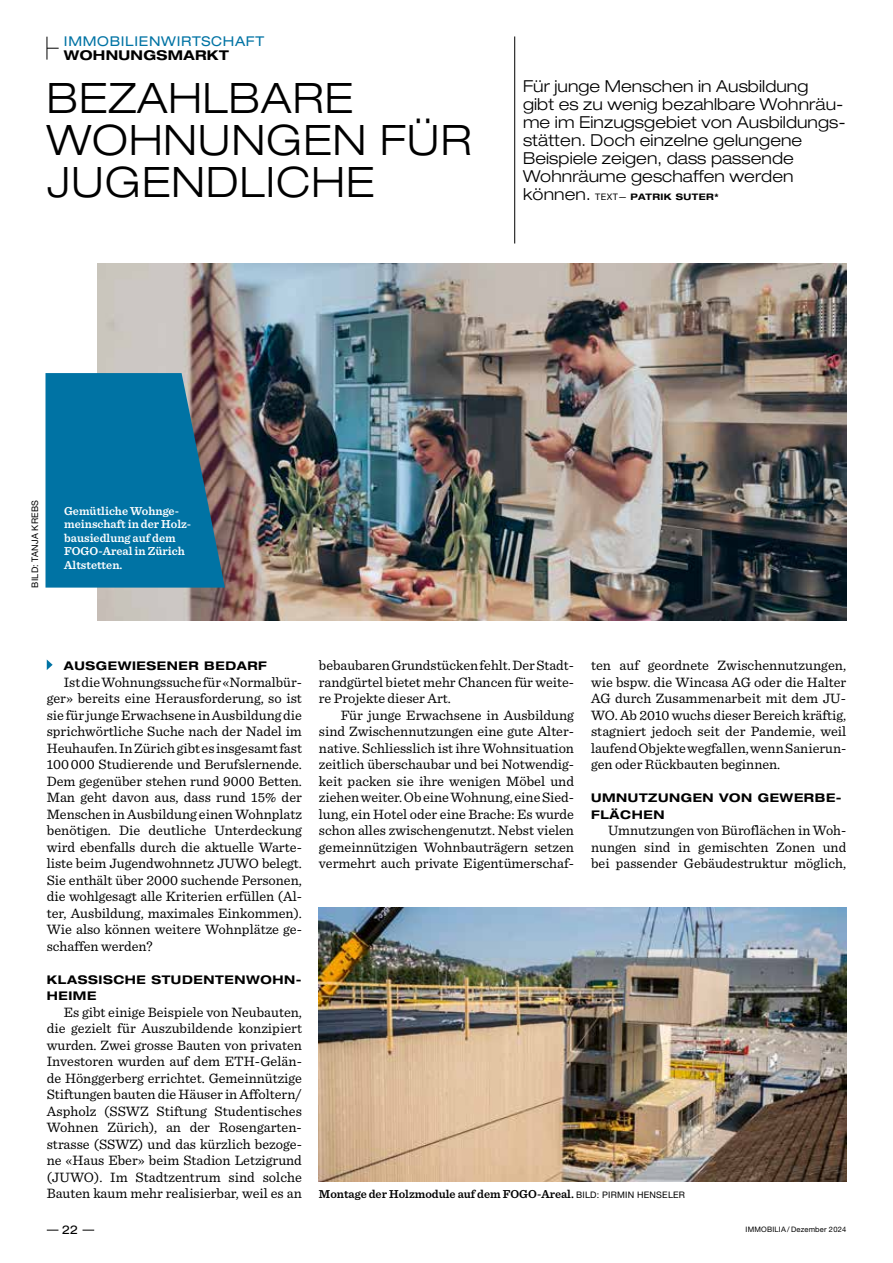
<style>
.page{position:relative;width:893px;height:1263px;background:#fff}
.page>*{position:absolute;margin:0;border:0;box-sizing:border-box;transform-origin:0 0}
.t1{font:300 expanded 42px/42px "Helvetica Neue LT Std";letter-spacing:.025em;color:#000}
.t2{font:300 expanded 16.5px/18px "Helvetica Neue LT Std";letter-spacing:.005em;color:#000}
.t3{font:14.25px/16.5px "Sentinel";color:#000;text-align:justify}
.t4{font:expanded 13.5px "Helvetica Neue LT Std";letter-spacing:.05em;color:#0073a4}
.t5{font:700 expanded 13.5px "Helvetica Neue LT Std";letter-spacing:.025em;color:#000}
.t6{font:600 12px/13.5px "Sentinel";color:#fff}
.t7{font:700 expanded 12px/16.5px "Helvetica Neue LT Std";letter-spacing:.05em;color:#000}
.t8{font:600 12px "Sentinel";color:#000}
.t9{font:expanded 12px "Helvetica Neue LT Std";color:#000}
.t10{font:700 expanded 9px "Helvetica Neue LT Std";letter-spacing:.05em;color:#000}
.t11{font:9px "Helvetica Neue LT Std";letter-spacing:.025em;color:#000}
.t12{font:7.5px "Helvetica Neue LT Std";letter-spacing:.025em;color:#000}
.s1{font-weight:300;font-size:16.5px}
.s2{font-weight:400;font-stretch:normal}
.s3{font-family:"Helvetica Neue LT Std";font-weight:400;font-size:9px}
</style>
<div class="page">
<svg style="left:47px;top:659px;width:6px;height:11px"></svg>
<img style="left:98px;top:264px;width:748px;height:357px">
<hr style="left:514px;top:36px;width:1px;height:207px;background:#000">
<svg style="left:47px;top:37px;width:12px;height:23px"></svg>
<img style="left:319px;top:908px;width:527px;height:274px">
<svg style="left:45px;top:373px;width:180px;height:215px;background:#13749f"></svg>
<p class="t4" style="left:64px;top:33px;width:202px">IMMOBILIENWIRTSCHAFT</p>
<p class="t5" style="left:64px;top:46px;width:166px">WOHNUNGSMARKT</p>
<h1 class="t1" style="left:47px;top:77px;width:426px">BEZAHLBARE<br>WOHNUNGEN FÜR<br>JUGENDLICHE</h1>
<p class="t2" style="left:523px;top:77px;width:324px">Für junge Menschen in Ausbildung<br>gibt es zu wenig bezahlbare Wohnräu&shy;me im Einzugsgebiet von Ausbildungs&shy;stätten. Doch einzelne gelungene Beispiele zeigen, dass passende Wohnräume geschaffen werden</p>
<p class="t10" style="left:523px;top:191px;width:197px"><span class="s1">können.</span> <span class="s2">TEXT—</span> PATRIK SUTER*</p>
<p class="t11" style="left:30px;top:588px;width:89px;rotate:-90deg">BILD: TANJA KREBS</p>
<p class="t6" style="left:64px;top:503px;width:129px">Gemütliche Wohnge&shy;meinschaft in der Holz&shy;bausiedlung auf dem<br>FOGO-Areal in Zürich<br>Altstetten.</p>
<p class="t7" style="left:64px;top:657px;width:205px">AUSGEWIESENER BEDARF</p>
<p class="t3" style="left:47px;top:673px;width:257px;text-indent:17px">Ist die Wohnungssuche für «Normalbür&shy;ger» bereits eine Herausforderung, so ist sie für junge Erwachsene in Ausbildung die sprichwörtliche Suche nach der Nadel im Heuhaufen. In Zürich gibt es insgesamt fast 100 000 Studierende und Berufslernende.<br>Dem gegenüber stehen rund 9000 Betten.<br>Man geht davon aus, dass rund 15% der Menschen in Ausbildung einen Wohnplatz benötigen. Die deutliche Unterdeckung wird ebenfalls durch die aktuelle Warte&shy;liste beim Jugendwohnnetz JUWO belegt.<br>Sie enthält über 2000 suchende Personen, die wohlgesagt alle Kriterien erfüllen (Al&shy;ter, Ausbildung, maximales Einkommen).<br>Wie also können weitere Wohnplätze ge&shy;schaffen werden?</p>
<p class="t7" style="left:47px;top:971px;width:256px">KLASSISCHE STUDENTENWOHN-<br>HEIME</p>
<p class="t3" style="left:47px;top:1003px;width:257px;text-align:left;text-indent:17px">Es gibt einige Beispiele von Neubauten, die gezielt für Auszubildende konzipiert wurden. Zwei grosse Bauten von privaten Investoren wurden auf dem ETH-Gelän&shy;de Hönggerberg errichtet. Gemeinnützige Stiftungen bauten die Häuser in Affoltern/ Aspholz (SSWZ Stiftung Studentisches Wohnen Zürich), an der Rosengarten&shy;strasse (SSWZ) und das kürzlich bezoge&shy;ne «Haus Eber» beim Stadion Letzigrund (JUWO). Im Stadtzentrum sind solche Bauten kaum mehr realisierbar, weil es an</p>
<p class="t3" style="left:319px;top:656px;width:257px">bebaubaren Grundstücken fehlt. Der Stadt&shy;randgürtel bietet mehr Chancen für weite&shy;re Projekte dieser Art.</p>
<p class="t3" style="left:319px;top:706px;width:257px;text-indent:22px">Für junge Erwachsene in Ausbildung sind Zwischennutzungen eine gute Alter&shy;native. Schliesslich ist ihre Wohnsituation zeitlich überschaubar und bei Notwendig&shy;keit packen sie ihre wenigen Möbel und ziehen weiter. Ob eine Wohnung, eine Sied&shy;lung, ein Hotel oder eine Brache: Es wurde schon alles zwischengenutzt. Nebst vielen gemeinnützigen Wohnbauträgern setzen vermehrt auch private Eigentümerschaf-</p>
<p class="t3" style="left:591px;top:656px;width:257px">ten auf geordnete Zwischennutzungen, wie bspw. die Wincasa AG oder die Halter AG durch Zusammenarbeit mit dem JU-WO. Ab 2010 wuchs dieser Bereich kräftig, stagniert jedoch seit der Pandemie, weil laufend Objekte wegfallen, wenn Sanierun&shy;gen oder Rückbauten beginnen.</p>
<p class="t7" style="left:591px;top:789px;width:252px">UMNUTZUNGEN VON GEWERBE-<br>FLÄCHEN</p>
<p class="t3" style="left:591px;top:821px;width:257px;text-indent:17px">Umnutzungen von Büroflächen in Woh&shy;nungen sind in gemischten Zonen und bei passender Gebäudestruktur möglich,</p>
<p class="t8" style="left:319px;top:1185px;width:368px">Montage der Holzmodule auf dem FOGO-Areal. <span class="s3">BILD: PIRMIN HENSELER</span></p>
<p class="t9" style="left:62px;top:1222px;width:18px">22</p>
<p class="t12" style="left:746px;top:1225px;width:102px">IMMOBILIA / Dezember 2024</p>
</div>
